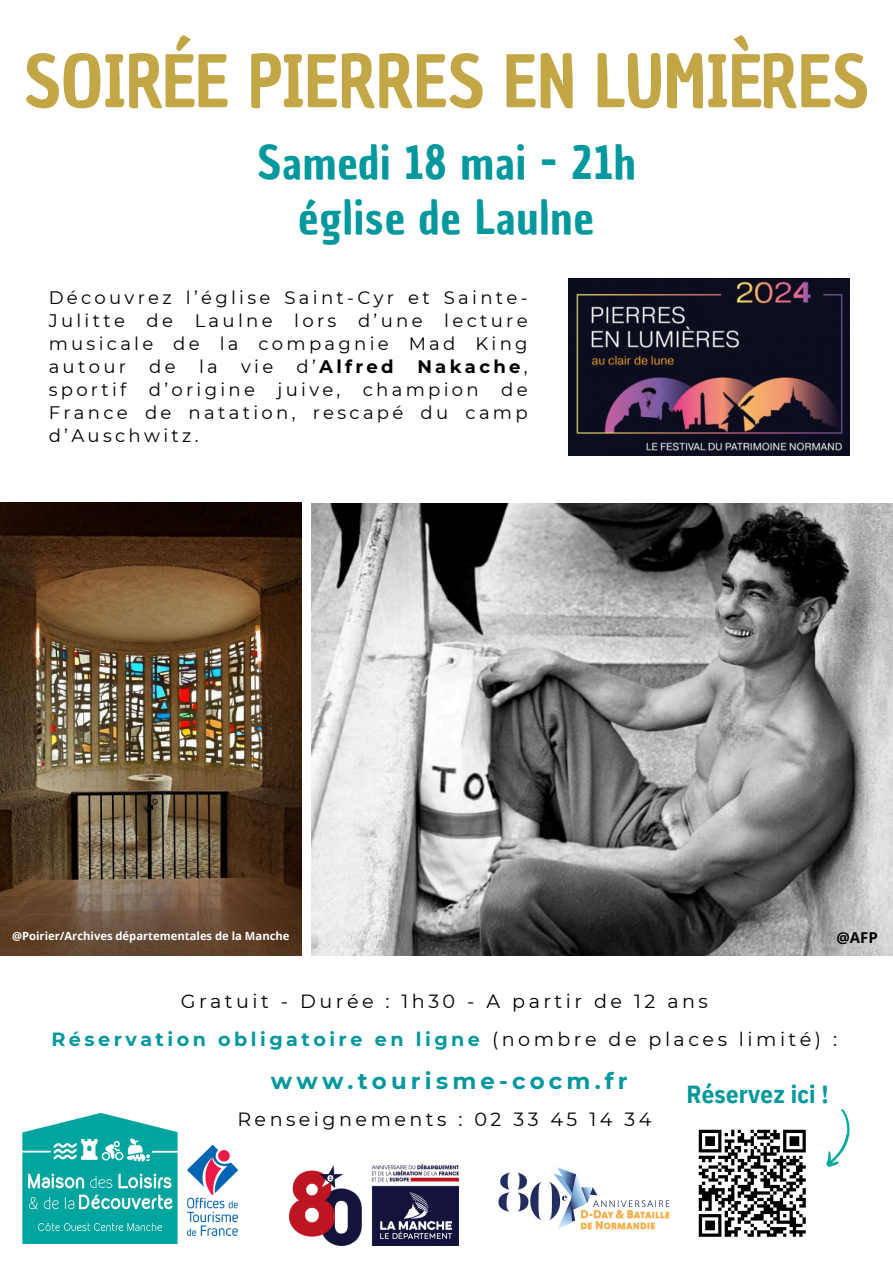
<style>
.page{position:relative;width:893px;height:1263px;background:#fff}
.page>*{position:absolute;margin:0;border:0;box-sizing:border-box;transform-origin:0 0}
.t1{font:70.5px "Chau Philomene One";color:#c3a646}
.t2{font:45.38px/55.7px "Chau Philomene One";letter-spacing:.02em;color:#03989e;text-align:center}
.t3{font:700 24.67px "IBM Plex Sans Cond";letter-spacing:.01em;color:#03989e}
.t4{font:700 22.88px "Montserrat";letter-spacing:.18em;color:#03989e}
.t5{font:19.12px/38.2px "Montserrat";letter-spacing:.18em;color:#000;text-align:center}
.t6{font:18.08px/23.1px "Montserrat";letter-spacing:.18em;color:#000;text-align:justify}
.t7{font:700 18.08px "Montserrat";letter-spacing:.18em;color:#000}
.t8{font:700 15px "Open Sans";color:#000}
.t9{font:700 11.25px "Open Sans";color:#fff}
.s1{font-weight:400}
.s2{font-weight:700}
.s3{font-weight:700;color:#03989e}
</style>
<div class="page">
<img style="left:22px;top:1112px;width:166px;height:131px">
<img style="left:188px;top:1145px;width:50px;height:91px">
<img style="left:698px;top:1129px;width:108px;height:108px">
<img style="left:568px;top:278px;width:281px;height:178px">
<img style="left:312px;top:503px;width:581px;height:452px">
<img style="left:0;top:503px;width:302px;height:452px">
<img style="left:290px;top:1164px;width:168px;height:81px">
<img style="left:498px;top:1167px;width:172px;height:63px">
<svg style="left:826px;top:1109px;width:24px;height:58px"></svg>
<h1 class="t1" style="left:24px;top:34px;width:846px">SOIRÉE PIERRES EN LUMIÈRES</h1>
<h2 class="t2" style="left:257px;top:135px;width:379px">Samedi 18 mai - 21h église de Laulne</h2>
<p class="t6" style="left:49px;top:285px;width:480px">Découvrez l’église Saint-Cyr et Sainte-Julitte de Laulne lors d’une lecture musicale de la compagnie Mad King autour</p>
<p class="t6" style="left:149px;top:355px;width:28px">de</p>
<p class="t6" style="left:199px;top:355px;width:20px">la</p>
<p class="t6" style="left:241px;top:355px;width:34px">vie</p>
<p class="t7" style="left:297px;top:355px;width:99px"><span class="s1">d’</span>Alfred</p>
<p class="t6" style="left:49px;top:355px;width:480px;text-indent:369px"><span class="s2">Nakache</span>, sportif d’origine juive, champion de France de natation, rescapé du camp d’Auschwitz.</p>
<p class="t9" style="left:12px;top:927px;width:279px">@Poirier/Archives départementales de la Manche</p>
<p class="t8" style="left:836px;top:927px;width:43px">@AFP</p>
<h2 class="t5" style="left:51px;top:981px;width:787px">Gratuit - Durée : 1h30 - A partir de 12 ans<br><span class="s3">Réservation obligatoire en ligne</span> (nombre de places limité) :</h2>
<h2 class="t4" style="left:271px;top:1066px;width:358px">www.tourisme-cocm.fr</h2>
<h2 class="t5" style="left:237px;top:1100px;width:415px">Renseignements : 02 33 45 14 34</h2>
<p class="t3" style="left:686px;top:1078px;width:144px">Réservez ici !</p>
</div>
